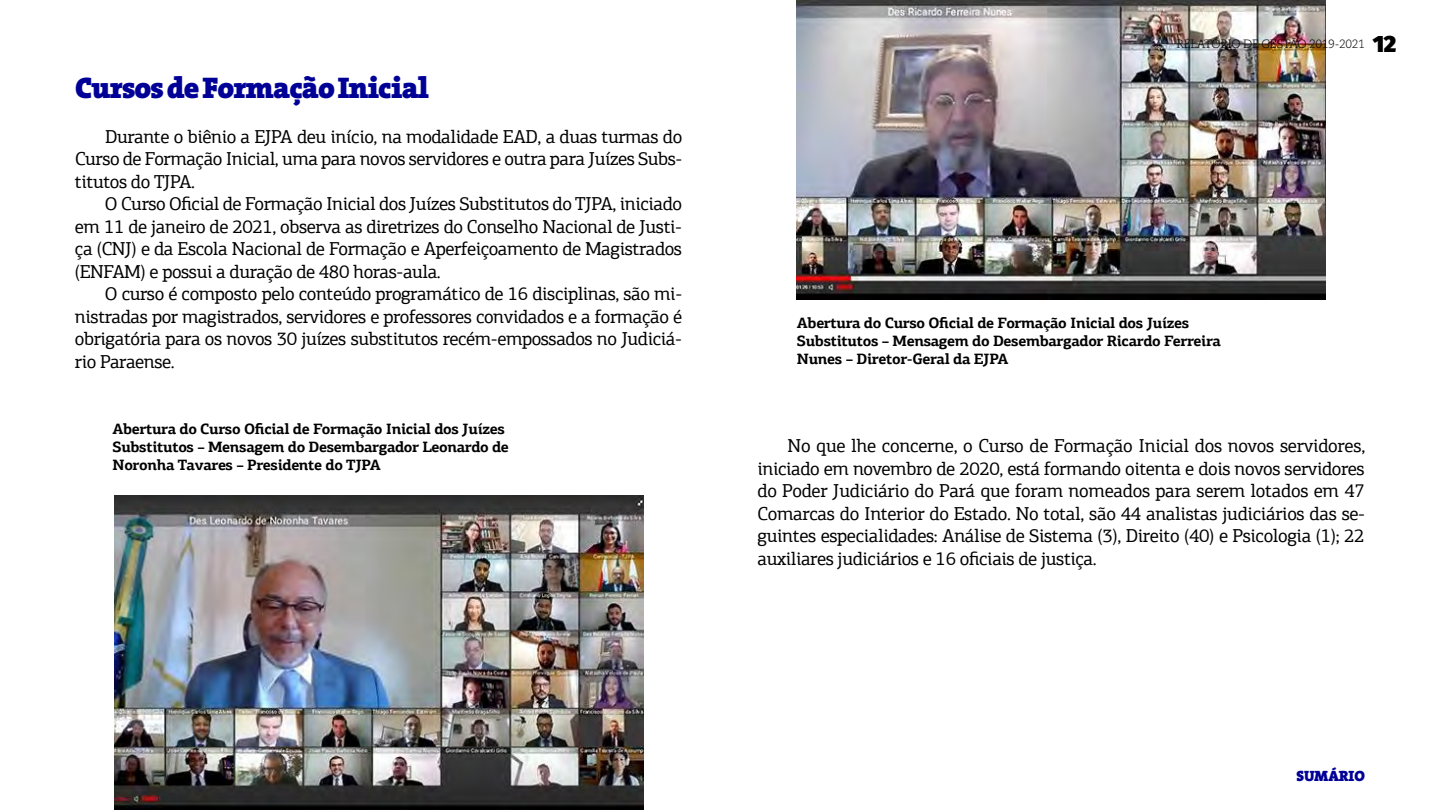
<style>
.page{position:relative;width:1440px;height:810px;background:#fff}
.page>*{position:absolute;margin:0;border:0;box-sizing:border-box;transform-origin:0 0}
.t1{font:900 30px "The Serif";letter-spacing:-.03em;color:#000097}
.t2{font:18.75px/22.5px "PF Agora Slab Pro";letter-spacing:-.025em;color:#000;text-align:justify}
.t3{font:700 15px/18px "PF Agora Slab Pro";letter-spacing:-.025em;color:#000}
.t4{font:900 15px "The Serif";color:#000097}
.t5{font:300 12px "Caecilia LT Std";letter-spacing:-.025em;color:#000}
.s1{font-family:"Fira Sans";font-weight:900;font-size:23.25px}
</style>
<div class="page">
<img style="left:114px;top:495px;width:529px;height:315px">
<img style="left:797px;top:0;width:529px;height:300px">
<h1 class="t1" style="left:75px;top:62px;width:356px">Cursos de Formação Inicial</h1>
<p class="t2" style="left:75px;top:125px;width:609px;text-indent:30px">Durante o biênio a EJPA deu início, na modalidade EAD, a duas turmas do Curso de Formação Inicial, uma para novos servidores e outra para Juízes Subs&shy;titutos do TJPA.</p>
<p class="t2" style="left:75px;top:192px;width:609px;text-indent:30px">O Curso Oficial de Formação Inicial dos Juízes Substitutos do TJPA, iniciado em 11 de janeiro de 2021, observa as diretrizes do Conselho Nacional de Justi&shy;ça (CNJ) e da Escola Nacional de Formação e Aperfeiçoamento de Magistrados (ENFAM) e possui a duração de 480 horas-aula.</p>
<p class="t2" style="left:75px;top:282px;width:609px;text-indent:30px">O curso é composto pelo conteúdo programático de 16 disciplinas, são mi&shy;nistradas por magistrados, servidores e professores convidados e a formação é obrigatória para os novos 30 juízes substitutos recém-empossados no Judiciá&shy;rio Paraense.</p>
<p class="t3" style="left:112px;top:420px;width:398px">Abertura do Curso Oficial de Formação Inicial dos Juízes<br>Substitutos – Mensagem do Desembargador Leonardo de<br>Noronha Tavares – Presidente do TJPA</p>
<p class="t5" style="left:1176px;top:37px;width:222px">RELATÓRIO DE GESTÃO 2019-2021 <span class="s1">12</span></p>
<p class="t3" style="left:797px;top:313px;width:426px">Abertura do Curso Oficial de Formação Inicial dos Juízes<br>Substitutos – Mensagem do Desembargador Ricardo Ferreira<br>Nunes – Diretor-Geral da EJPA</p>
<p class="t2" style="left:758px;top:434px;width:609px;text-indent:30px">No que lhe concerne, o Curso de Formação Inicial dos novos servidores, iniciado em novembro de 2020, está formando oitenta e dois novos servidores do Poder Judiciário do Pará que foram nomeados para serem lotados em 47<br>Comarcas do Interior do Estado. No total, são 44 analistas judiciários das se&shy;guintes especialidades: Análise de Sistema (3), Direito (40) e Psicologia (1); 22 auxiliares judiciários e 16 oficiais de justiça.</p>
<p class="t4" style="left:1297px;top:763px;width:52px">Sumário</p>
</div>
